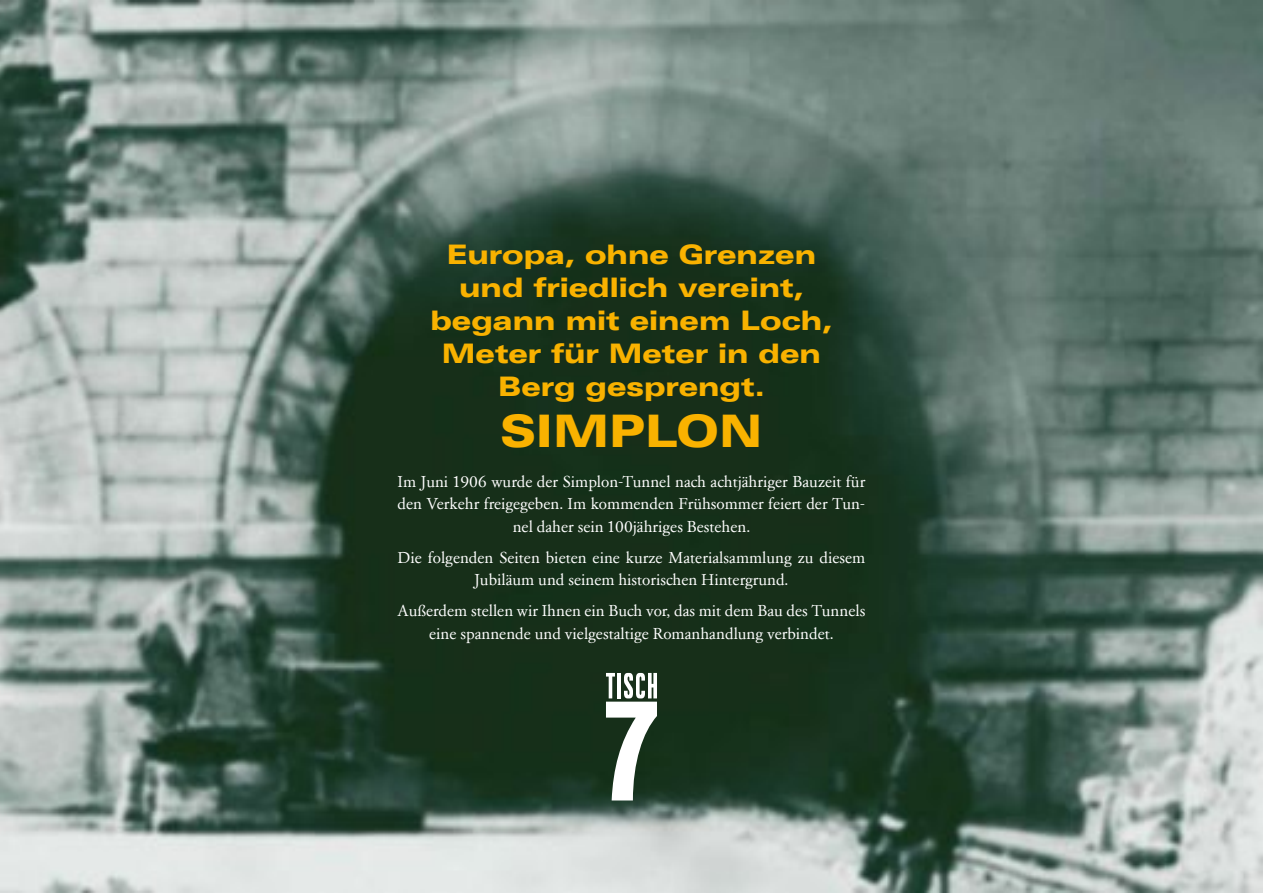
<style>
.page{position:relative;width:1263px;height:893px;background:#fff}
.page>*{position:absolute;margin:0;border:0;box-sizing:border-box;transform-origin:0 0}
.t1{font:800 45px "LT Univers Extd";color:#f9b200}
.t2{font:800 27px/33px "LT Univers Extd";color:#f9b200;text-align:center}
.t3{font:16.5px/22.5px "Garamond Classico";color:#fff;text-align:center}
</style>
<div class="page">
<img style="left:0;top:0;width:1263px;height:893px">
<svg style="left:606px;top:673px;width:51px;height:127px"></svg>
<h2 class="t2" style="left:430px;top:237px;width:403px">Europa, ohne Grenzen und friedlich vereint, begann mit einem Loch,<br>Meter für Meter in den<br>Berg gesprengt.</h2>
<h1 class="t1" style="left:501px;top:404px;width:263px">SIMPLON</h1>
<p class="t3" style="left:398px;top:470px;width:469px">Im Juni 1906 wurde der Simplon-Tunnel nach achtjähriger Bauzeit für den Verkehr freigegeben. Im kommenden Frühsommer feiert der Tun&shy;nel daher sein 100jähriges Bestehen.</p>
<p class="t3" style="left:398px;top:546px;width:469px">Die folgenden Seiten bieten eine kurze Materialsammlung zu diesem<br>Jubiläum und seinem historischen Hintergrund.</p>
<p class="t3" style="left:398px;top:600px;width:469px">Außerdem stellen wir Ihnen ein Buch vor, das mit dem Bau des Tunnels eine spannende und vielgestaltige Romanhandlung verbindet.</p>
</div>
